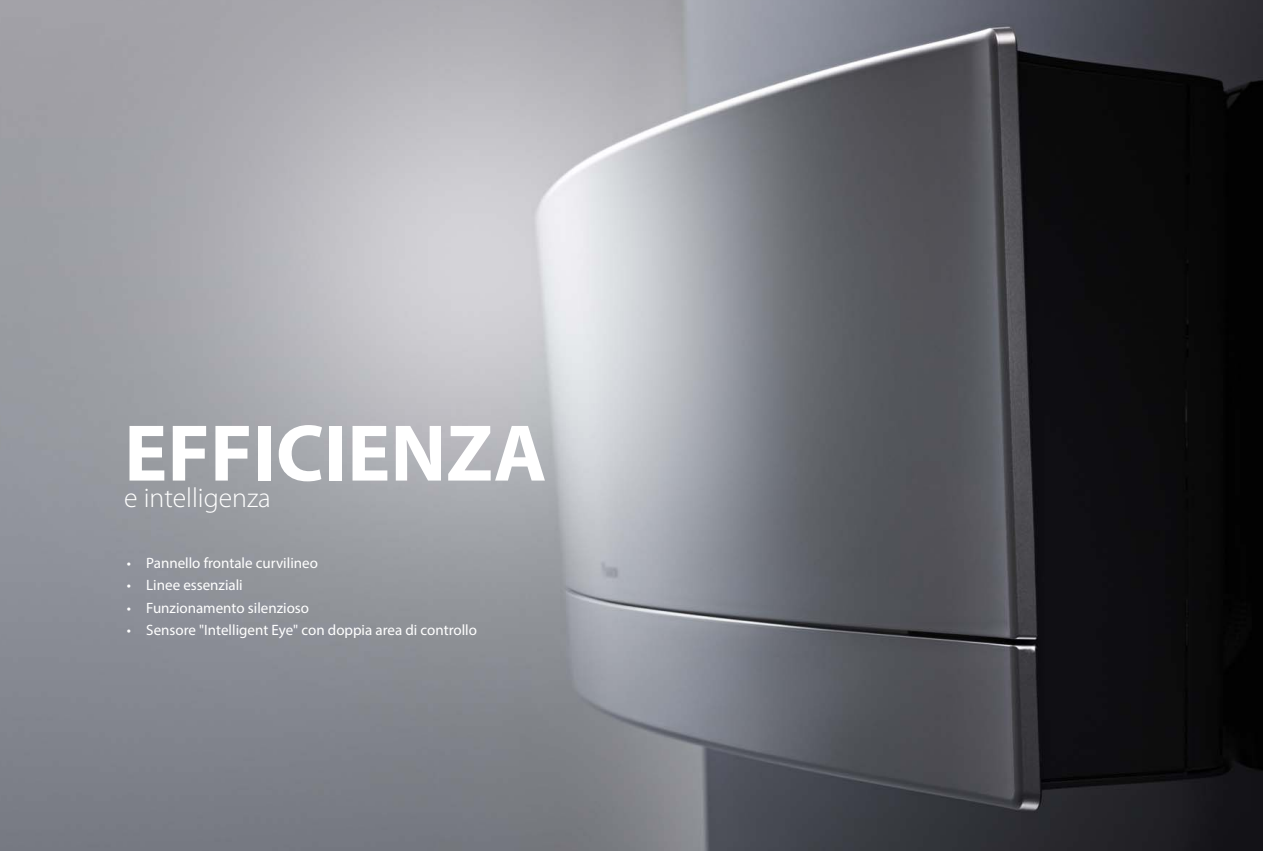
<style>
.page{position:relative;width:1263px;height:851px;background:#fff}
.page>*{position:absolute;margin:0;border:0;box-sizing:border-box;transform-origin:0 0}
.t1{font:700 81px "Myriad Pro";color:#fff}
.t2{font:300 27.75px "Myriad Pro";color:#fff}
.t3{font:15px "Myriad Pro";color:#fff}
</style>
<div class="page">
<img style="left:0;top:0;width:1263px;height:850px">
<h1 class="t1" style="left:124px;top:423px;width:424px">EFFICIENZA</h1>
<h2 class="t2" style="left:124px;top:487px;width:148px">e intelligenza</h2>
<p class="t3" style="left:127px;top:557px;width:193px">• Pannello frontale curvilineo</p>
<p class="t3" style="left:127px;top:579px;width:118px">• Linee essenziali</p>
<p class="t3" style="left:127px;top:602px;width:184px">• Funzionamento silenzioso</p>
<p class="t3" style="left:127px;top:624px;width:352px">• Sensore "Intelligent Eye" con doppia area di controllo</p>
</div>
